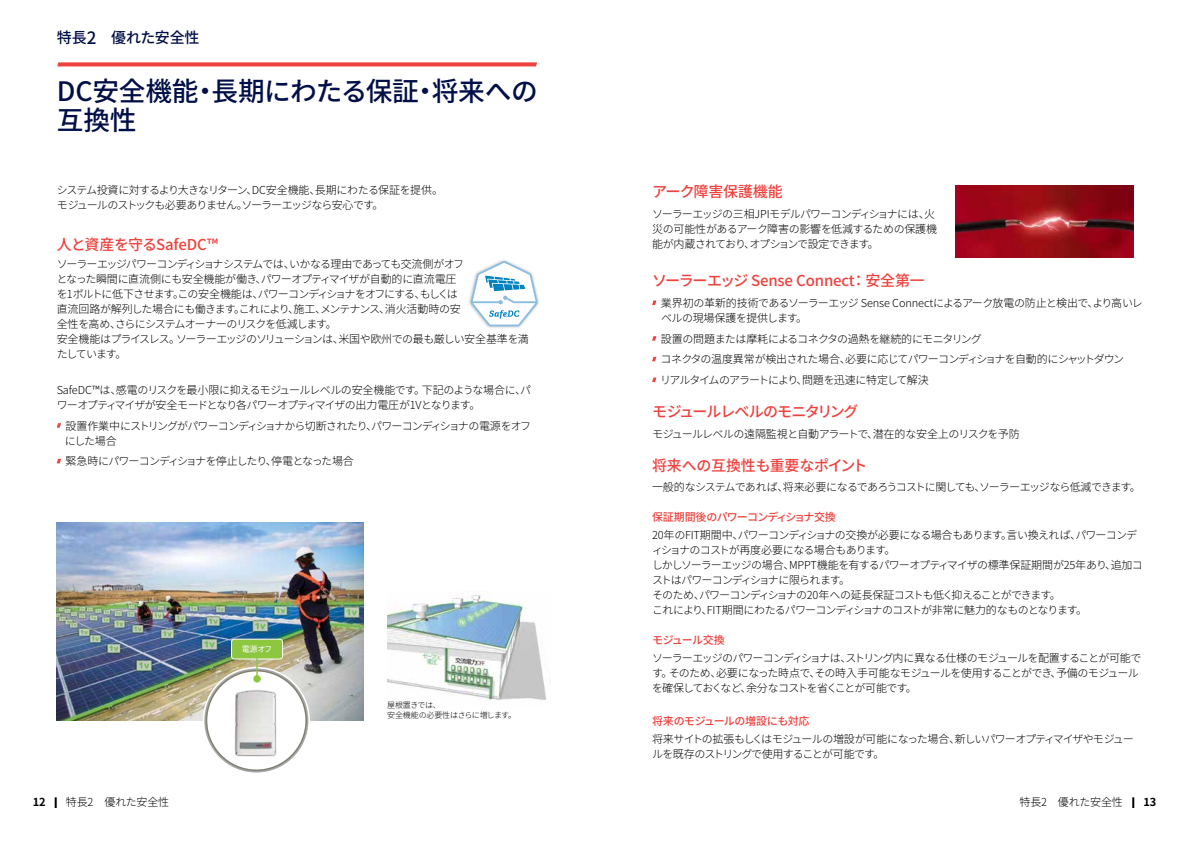
<style>
.page{position:relative;width:1191px;height:842px;background:#fff}
.page>*{position:absolute;margin:0;border:0;box-sizing:border-box;transform-origin:0 0}
.t1{font:500 26.8px/29px "Noto Sans JP";letter-spacing:-.01em;color:#000f47}
.t2{font:500 15px "Noto Sans JP";letter-spacing:-.02em;color:#ef413d}
.t3{font:500 15px "Noto Sans JP";letter-spacing:-.075em;color:#ef413d}
.t4{font:500 15px "Noto Sans JP";letter-spacing:-.01em;color:#000f47}
.t5{font:300 11px/15px "Noto Sans JP";letter-spacing:-.065em;color:#000}
.t6{font:300 11px/15px "Noto Sans JP";letter-spacing:-.03em;color:#000}
.t7{font:300 11px "Noto Sans JP";letter-spacing:-.045em;color:#000}
.t8{font:500 11px "Noto Sans JP";letter-spacing:-.04em;color:#ef413d}
.t9{font:300 11px "Noto Sans JP";letter-spacing:-.01em;color:#000}
.t10{font:500 11px "Noto Sans JP";letter-spacing:-.065em;color:#ef413d}
.t11{font:700 11px "Noto Sans JP";color:#000}
.t12{font:300 8px/9.6px "Noto Sans JP";letter-spacing:-.035em;color:#000}
.t13{font:8px "Noto Sans JP";color:#fff}
.s1{font-size:17px}
</style>
<div class="page">
<svg style="left:1132px;top:797px;width:2px;height:11px"></svg>
<svg style="left:55px;top:797px;width:2px;height:11px"></svg>
<svg style="left:57px;top:62px;width:480px;height:4px"></svg>
<svg style="left:57px;top:423px;width:4px;height:5px"></svg>
<svg style="left:57px;top:459px;width:4px;height:4px"></svg>
<svg style="left:652px;top:300px;width:4px;height:5px"></svg>
<svg style="left:652px;top:336px;width:4px;height:5px"></svg>
<svg style="left:652px;top:357px;width:4px;height:4px"></svg>
<svg style="left:652px;top:377px;width:4px;height:5px"></svg>
<div style="left:468px;top:258px;width:73px;height:71px;background:#000;opacity:.35"></div>
<svg style="left:471px;top:261px;width:66px;height:65px"></svg>
<img style="left:388px;top:595px;width:159px;height:106px">
<img style="left:955px;top:186px;width:178px;height:72px">
<img style="left:57px;top:522px;width:306px;height:199px">
<svg style="left:203px;top:667px;width:107px;height:107px"></svg>
<div style="left:206px;top:670px;width:101px;height:101px;border:2px solid #818174;border-radius:50%"></div>
<img style="left:233px;top:688px;width:46px;height:70px">
<div style="left:231px;top:639px;width:51px;height:20px;background:#8dc63f;border-radius:3px"></div>
<div style="left:231px;top:639px;width:52px;height:20px;border:1px solid #fff;border-radius:3px"></div>
<hr style="left:256px;top:656px;width:2px;height:23px;background:#8dc63f">
<div style="left:253px;top:675px;width:8px;height:7px;background:#8dc63f;border-radius:50%"></div>
<h2 class="t4" style="left:57px;top:29px;width:144px">特長<span class="s1">2</span>　優れた安全性</h2>
<h1 class="t1" style="left:57px;top:77px;width:482px">DC安全機能・長期にわたる保証・将来への互換性</h1>
<p class="t5" style="left:57px;top:183px;width:387px">システム投資に対するより大きなリターン、DC安全機能、長期にわたる保証を提供。モジュールのストックも必要ありません。ソーラーエッジなら安心です。</p>
<h2 class="t2" style="left:57px;top:237px;width:163px">人と資産を守るSafeDC™</h2>
<p class="t5" style="left:57px;top:257px;width:474px">ソーラーエッジパワーコンディショナシステムでは、いかなる理由であっても交流側がオフ<br>となった瞬間に直流側にも安全機能が働き、パワーオプティマイザが自動的に直流電圧<br>を1ボルトに低下させます。この安全機能は、パワーコンディショナをオフにする、もしくは<br>直流回路が解列した場合にも働きます。これにより、施工、メンテナンス、消火活動時の安<br>全性を高め、さらにシステムオーナーのリスクを低減します。<br>安全機能はプライスレス。ソーラーエッジのソリューションは、米国や欧州での最も厳しい安全基準を満たしています。</p>
<p class="t5" style="left:57px;top:383px;width:476px">SafeDC™は、感電のリスクを最小限に抑えるモジュールレベルの安全機能です。下記のような場合に、パワーオプティマイザが安全モードとなり各パワーオプティマイザの出力電圧が1Vとなります。</p>
<p class="t5" style="left:65px;top:418px;width:468px">設置作業中にストリングがパワーコンディショナから切断されたり、パワーコンディショナの電源をオフにした場合</p>
<p class="t5" style="left:66px;top:454px;width:290px">緊急時にパワーコンディショナを停止したり、停電となった場合</p>
<p class="t13" style="left:242px;top:644px;width:32px">電源オフ</p>
<p class="t12" style="left:387px;top:701px;width:130px">屋根置きでは、<br>安全機能の必要性はさらに増します。</p>
<h2 class="t2" style="left:652px;top:183px;width:132px">アーク障害保護機能</h2>
<p class="t5" style="left:652px;top:206px;width:286px">ソーラーエッジの三相JPIモデルパワーコンディショナには、火災の可能性があるアーク障害の影響を低減するための保護機能が内蔵されており、オプションで設定できます。</p>
<h2 class="t2" style="left:652px;top:272px;width:274px">ソーラーエッジ Sense Connect： 安全第一</h2>
<p class="t6" style="left:661px;top:296px;width:483px">業界初の革新的技術であるソーラーエッジ Sense Connectによるアーク放電の防止と検出で、より高いレベルの現場保護を提供します。</p>
<p class="t5" style="left:660px;top:328px;width:465px;line-height:20.7px">設置の問題または摩耗によるコネクタの過熱を継続的にモニタリング<br>コネクタの温度異常が検出された場合、必要に応じてパワーコンディショナを自動的にシャットダウンリアルタイムのアラートにより、問題を迅速に特定して解決</p>
<h2 class="t3" style="left:652px;top:403px;width:208px">モジュールレベルのモニタリング</h2>
<p class="t7" style="left:652px;top:427px;width:369px">モジュールレベルの遠隔監視と自動アラートで、潜在的な安全上のリスクを予防</p>
<h2 class="t2" style="left:652px;top:457px;width:217px">将来への互換性も重要なポイント</h2>
<p class="t5" style="left:652px;top:480px;width:490px">一般的なシステムであれば、将来必要になるであろうコストに関しても、ソーラーエッジなら低減できます。</p>
<p class="t10" style="left:652px;top:511px;width:185px">保証期間後のパワーコンディショナ交換</p>
<p class="t5" style="left:652px;top:528px;width:492px">20年のFIT期間中、パワーコンディショナの交換が必要になる場合もあります。言い換えれば、パワーコンディショナのコストが再度必要になる場合もあります。<br>しかしソーラーエッジの場合、MPPT機能を有するパワーオプティマイザの標準保証期間が25年あり、追加コストはパワーコンディショナに限られます。<br>そのため、パワーコンディショナの20年への延長保証コストも低く抑えることができます。<br>これにより、FIT期間にわたるパワーコンディショナのコストが非常に魅力的なものとなります。</p>
<p class="t8" style="left:652px;top:634px;width:74px">モジュール交換</p>
<p class="t5" style="left:652px;top:651px;width:491px">ソーラーエッジのパワーコンディショナは、ストリング内に異なる仕様のモジュールを配置することが可能です。そのため、必要になった時点で、その時入手可能なモジュールを使用することができ、予備のモジュールを確保しておくなど、余分なコストを省くことが可能です。</p>
<p class="t8" style="left:652px;top:715px;width:159px">将来のモジュールの増設にも対応</p>
<p class="t5" style="left:652px;top:731px;width:483px">将来サイトの拡張もしくはモジュールの増設が可能になった場合、新しいパワーオプティマイザやモジュールを既存のストリングで使用することが可能です。</p>
<p class="t9" style="left:66px;top:796px;width:105px">特長2　優れた安全性</p>
<p class="t9" style="left:1019px;top:796px;width:105px">特長2　優れた安全性</p>
<p class="t11" style="left:33px;top:796px;width:14px">12</p>
<p class="t11" style="left:1143px;top:796px;width:14px">13</p>
</div>
